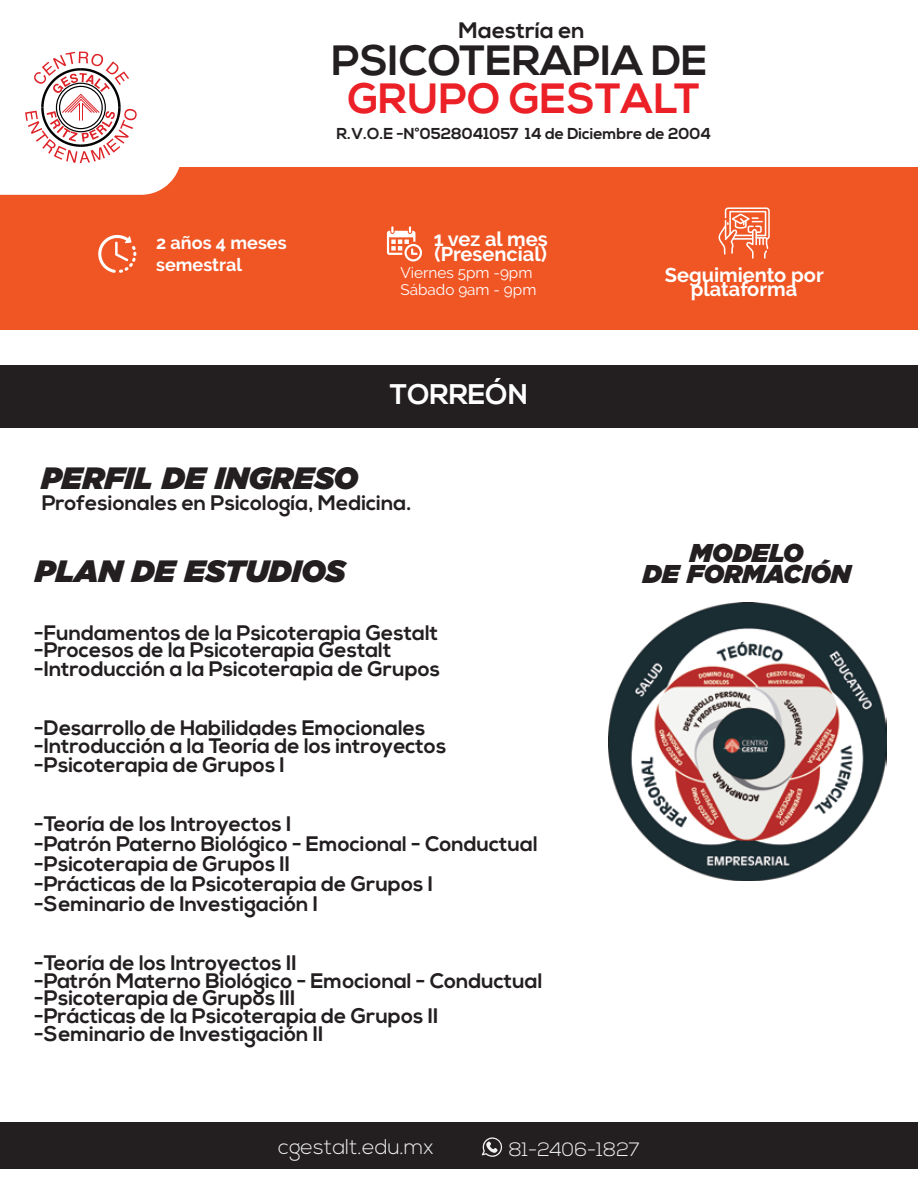
<style>
.page{position:relative;width:918px;height:1188px;background:#fff}
.page>*{position:absolute;margin:0;border:0;box-sizing:border-box;transform-origin:0 0}
.t1{font:700 42.3px "Nexa";color:#231f20}
.t2{font:700 42.3px "Nexa";color:#ec2027}
.t3{font:italic 900 30.75px "Gotham";color:#231f20}
.t4{font:700 28.35px "Nexa";color:#fff}
.t5{font:italic 900 25.8px/21.5px "Gotham";color:#231f20;text-align:center}
.t6{font:700 22.35px "Nexa";color:#231f20}
.t7{font:300 21.3px "Nexa";color:#f1f1f2}
.t8{font:700 21px/19.8px "Nexa";color:#231f20}
.t9{font:700 19.95px/14.4px "Raleway";color:#fff}
.t10{font:300 19.35px "Nexa";color:#f1f1f2}
.t11{font:700 18px/21.6px "Raleway";color:#fff}
.t12{font:700 15.75px "Nexa";color:#231f20}
.t13{font:15.3px/16.5px "Raleway";color:#fff}
</style>
<div class="page">
<div style="left:0;top:167px;width:918px;height:162px;background:#f05524"></div>
<div style="left:0;top:365px;width:918px;height:62px;background:#231f20"></div>
<div style="left:1px;top:1122px;width:917px;height:47px;background:#231f20"></div>
<svg style="left:481px;top:1137px;width:21px;height:20px"></svg>
<svg style="left:0;top:51px;width:180px;height:144px"></svg>
<img style="left:608px;top:602px;width:278px;height:278px">
<svg style="left:98px;top:235px;width:38px;height:38px"></svg>
<svg style="left:387px;top:226px;width:35px;height:35px"></svg>
<svg style="left:718px;top:207px;width:52px;height:52px"></svg>
<p class="t6" style="left:458px;top:17px;width:128px">Maestría en</p>
<h1 class="t1" style="left:331px;top:36px;width:378px">PSICOTERAPIA DE</h1>
<h1 class="t2" style="left:348px;top:74px;width:354px">GRUPO GESTALT</h1>
<p class="t12" style="left:337px;top:125px;width:376px">R.V.O.E -N°0528041057 14 de Diciembre de 2004</p>
<p class="t11" style="left:156px;top:232px;width:132px">2 años 4 meses semestral</p>
<p class="t9" style="left:434px;top:232px;width:115px">1 vez al mes (Presencial)</p>
<p class="t13" style="left:400px;top:265px;width:138px">Viernes 5pm -9pm<br>Sábado 9am - 9pm</p>
<p class="t9" style="left:665px;top:268px;width:160px;text-align:center">Seguimiento por plataforma</p>
<h3 class="t4" style="left:390px;top:378px;width:140px">TORREÓN</h3>
<h2 class="t3" style="left:41px;top:456px;width:318px">PERFIL DE INGRESO</h2>
<p class="t8" style="left:42px;top:494px;width:371px">Profesionales en Psicología, Medicina.</p>
<h2 class="t3" style="left:35px;top:549px;width:312px">PLAN DE ESTUDIOS</h2>
<p class="t8" style="left:34px;top:626px;width:405px;line-height:16.6px">-Fundamentos de la Psicoterapia Gestalt -Procesos de la Psicoterapia Gestalt</p>
<p class="t8" style="left:34px;top:659px;width:408px">-Introducción a la Psicoterapia de Grupos</p>
<p class="t8" style="left:34px;top:710px;width:393px;line-height:37.2px">-Desarrollo de Habilidades Emocionales -Psicoterapia de Grupos I</p>
<p class="t8" style="left:34px;top:737px;width:414px">-Introducción a la Teoría de los introyectos</p>
<p class="t8" style="left:34px;top:815px;width:505px">-Teoría de los Introyectos I<br>-Patrón Paterno Biológico - Emocional - Conductual -Psicoterapia de Grupos II<br>-Prácticas de la Psicoterapia de Grupos I -Seminario de Investigación I</p>
<p class="t8" style="left:34px;top:955px;width:510px;line-height:17.7px">-Teoría de los Introyectos II<br>-Patrón Materno Biológico - Emocional - Conductual -Psicoterapia de Grupos III<br>-Prácticas de la Psicoterapia de Grupos II -Seminario de Investigación II</p>
<p class="t5" style="left:643px;top:542px;width:210px">MODELO<br>DE FORMACIÓN</p>
<p class="t7" style="left:278px;top:1134px;width:157px">cgestalt.edu.mx</p>
<p class="t10" style="left:509px;top:1138px;width:133px">81-2406-1827</p>
</div>
